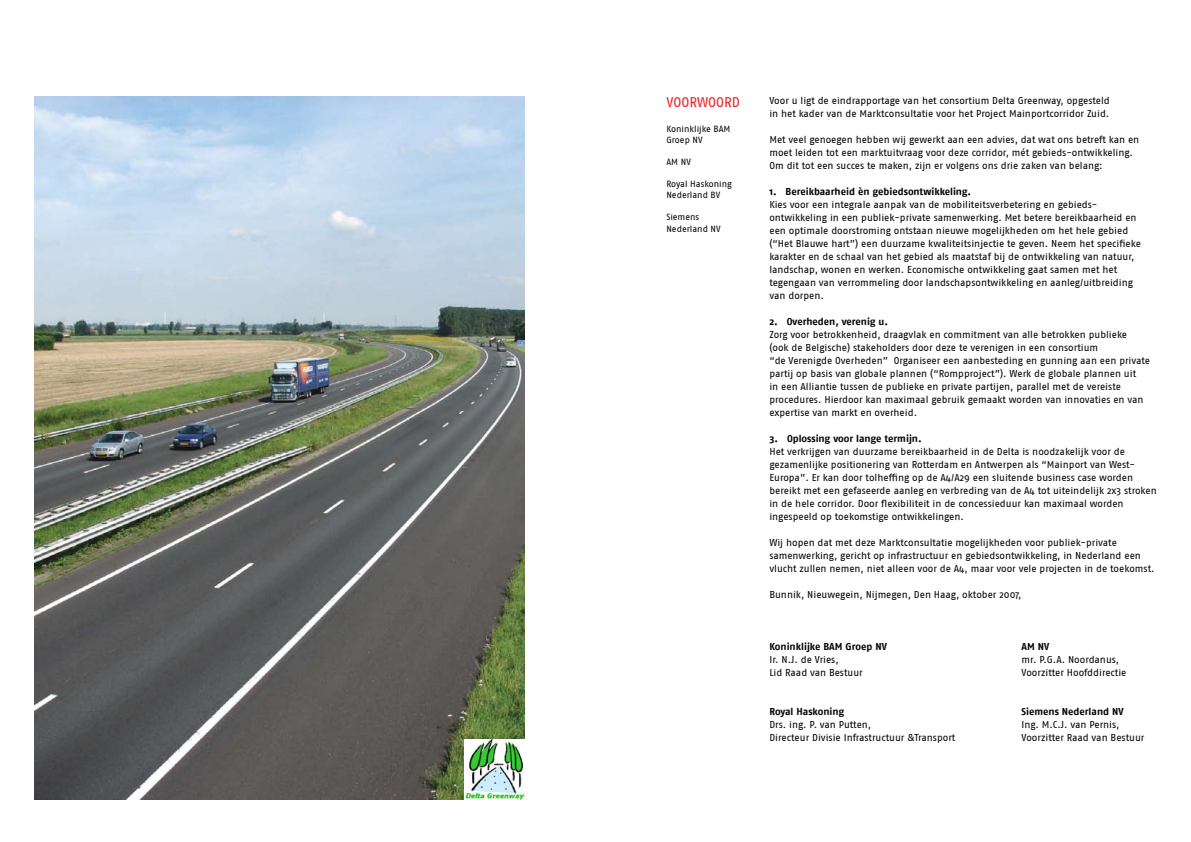
<style>
.page{position:relative;width:1191px;height:842px;background:#fff}
.page>*{position:absolute;margin:0;border:0;box-sizing:border-box;transform-origin:0 0}
.t1{font:14px "Fago";color:#ed2024}
.t2{font:10px/13px "Fago";letter-spacing:-.005em;color:#000}
.t3{font:700 10px "Fago";color:#000}
.t4{font:9px/11px "Fago";color:#000}
</style>
<div class="page">
<img style="left:34px;top:97px;width:490px;height:702px">
<img style="left:464px;top:739px;width:60px;height:60px">
<h1 class="t1" style="left:666px;top:94px;width:75px">VOORWOORD</h1>
<p class="t4" style="left:666px;top:123px;width:66px">Koninklijke BAM<br>Groep NV</p>
<p class="t4" style="left:666px;top:156px;width:26px">AM NV</p>
<p class="t4" style="left:666px;top:178px;width:67px">Royal Haskoning<br>Nederland BV</p>
<p class="t4" style="left:666px;top:211px;width:56px;line-height:12px">Siemens<br>Nederland NV</p>
<p class="t2" style="left:769px;top:94px;width:342px">Voor u ligt de eindrapportage van het consortium Delta Greenway, opgesteld in het kader van de Marktconsultatie voor het Project Mainportcorridor Zuid.</p>
<p class="t2" style="left:769px;top:133px;width:371px">Met veel genoegen hebben wij gewerkt aan een advies, dat wat ons betreft kan en moet leiden tot een marktuitvraag voor deze corridor, mét gebieds-ontwikkeling.<br>Om dit tot een succes te maken, zijn er volgens ons drie zaken van belang:</p>
<p class="t3" style="left:769px;top:185px;width:203px">1. Bereikbaarheid èn gebiedsontwikkeling.</p>
<p class="t2" style="left:769px;top:198px;width:373px">Kies voor een integrale aanpak van de mobiliteitsverbetering en gebieds&shy;ontwikkeling in een publiek-private samenwerking. Met betere bereikbaarheid en een optimale doorstroming ontstaan nieuwe mogelijkheden om het hele gebied (“Het Blauwe hart”) een duurzame kwaliteitsinjectie te geven. Neem het specifieke karakter en de schaal van het gebied als maatstaf bij de ontwikkeling van natuur, landschap, wonen en werken. Economische ontwikkeling gaat samen met het tegengaan van verrommeling door landschapsontwikkeling en aanleg/uitbreiding van dorpen.</p>
<p class="t3" style="left:769px;top:315px;width:120px">2. Overheden, verenig u.</p>
<p class="t2" style="left:769px;top:328px;width:382px">Zorg voor betrokkenheid, draagvlak en commitment van alle betrokken publieke<br>(ook de Belgische) stakeholders door deze te verenigen in een consortium<br>“de Verenigde Overheden” Organiseer een aanbesteding en gunning aan een private partij op basis van globale plannen (“Rompproject”). Werk de globale plannen uit<br>in een Alliantie tussen de publieke en private partijen, parallel met de vereiste procedures. Hierdoor kan maximaal gebruik gemaakt worden van innovaties en van expertise van markt en overheid.</p>
<p class="t3" style="left:769px;top:432px;width:154px">3. Oplossing voor lange termijn.</p>
<p class="t2" style="left:769px;top:445px;width:389px">Het verkrijgen van duurzame bereikbaarheid in de Delta is noodzakelijk voor de gezamenlijke positionering van Rotterdam en Antwerpen als “Mainport van West-Europa”. Er kan door tolheffing op de A4/A29 een sluitende business case worden bereikt met een gefaseerde aanleg en verbreding van de A4 tot uiteindelijk 2x3 stroken in de hele corridor. Door flexibiliteit in de concessieduur kan maximaal worden ingespeeld op toekomstige ontwikkelingen.</p>
<p class="t2" style="left:769px;top:536px;width:387px">Wij hopen dat met deze Marktconsultatie mogelijkheden voor publiek-private samenwerking, gericht op infrastructuur en gebiedsontwikkeling, in Nederland een vlucht zullen nemen, niet alleen voor de A4, maar voor vele projecten in de toekomst.</p>
<p class="t2" style="left:769px;top:588px;width:253px">Bunnik, Nieuwegein, Nijmegen, Den Haag, oktober 2007,</p>
<p class="t3" style="left:769px;top:640px;width:119px">Koninklijke BAM Groep NV</p>
<p class="t3" style="left:1021px;top:640px;width:29px">AM NV</p>
<p class="t2" style="left:769px;top:653px;width:71px">Ir. N.J. de Vries,</p>
<p class="t2" style="left:1021px;top:653px;width:99px">mr. P.G.A. Noordanus,</p>
<p class="t2" style="left:769px;top:666px;width:95px">Lid Raad van Bestuur</p>
<p class="t2" style="left:1021px;top:666px;width:106px">Voorzitter Hoofddirectie</p>
<p class="t3" style="left:769px;top:705px;width:76px">Royal Haskoning</p>
<p class="t3" style="left:1021px;top:705px;width:104px">Siemens Nederland NV</p>
<p class="t2" style="left:769px;top:718px;width:103px">Drs. ing. P. van Putten,</p>
<p class="t2" style="left:1021px;top:718px;width:100px">Ing. M.C.J. van Pernis,</p>
<p class="t2" style="left:769px;top:731px;width:187px">Directeur Divisie Infrastructuur &amp;Transport</p>
<p class="t2" style="left:1021px;top:731px;width:124px">Voorzitter Raad van Bestuur</p>
</div>
